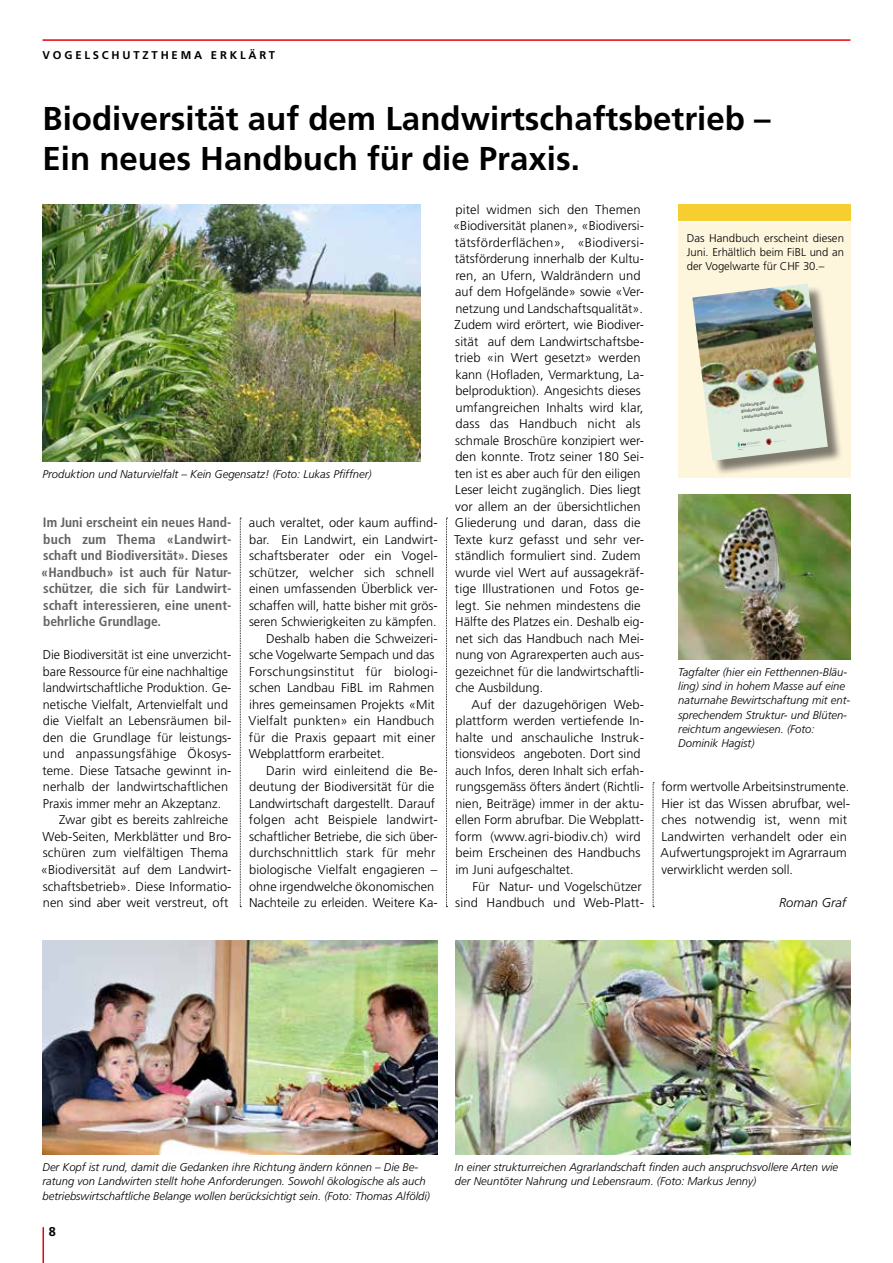
<style>
.page{position:relative;width:893px;height:1263px;background:#fff}
.page>*{position:absolute;margin:0;border:0;box-sizing:border-box;transform-origin:0 0}
.t1{font:700 33px/40.5px "Frutiger";color:#000}
.t2{font:700 condensed 13.5px/16.5px "Frutiger";color:#636362}
.t3{font:300 12.75px/16.5px "Frutiger";color:#000}
.t4{font:300 12.75px "Frutiger";letter-spacing:.02em;color:#000}
.t5{font:italic 300 12.75px "Frutiger";color:#000}
.t6{font:700 12.75px "Frutiger";color:#000}
.t7{font:italic 300 11.25px/14.2px "Frutiger";color:#000}
.t8{font:300 11.25px/14.2px "Frutiger";color:#000;text-align:justify}
.t9{font:700 11.25px "Frutiger";letter-spacing:.25em;color:#000}
.t10{font:italic 700 4.65px/5.8px "Candara";color:#565656;scale:.9 1}
</style>
<div class="page">
<hr style="left:43px;top:1227px;width:1px;height:36px;background:#e3000f">
<hr style="left:43px;top:39px;width:807px;height:2px;background:#e3000f">
<div style="left:678px;top:205px;width:172px;height:17px;background:#f7ce30"></div>
<div style="left:678px;top:222px;width:172px;height:256px;background:#fef5dd"></div>
<hr style="left:678px;top:221px;width:172px;height:1px;background:#fff">
<div style="left:695px;top:286px;width:148px;height:190px;background:#000;opacity:.5"></div>
<img style="left:692px;top:283px;width:136px;height:178px">
<svg style="left:737px;top:441px;width:9px;height:6px"></svg>
<img style="left:766px;top:436px;width:22px;height:9px">
<img style="left:43px;top:940px;width:395px;height:214px">
<img style="left:43px;top:205px;width:378px;height:256px">
<img style="left:455px;top:940px;width:395px;height:214px">
<img style="left:678px;top:494px;width:172px;height:165px">
<svg style="left:240px;top:518px;width:1px;height:389px"></svg>
<svg style="left:446px;top:518px;width:1px;height:389px"></svg>
<svg style="left:653px;top:782px;width:1px;height:125px"></svg>
<p class="t9" style="left:43px;top:49px;width:234px">VOGELSCHUTZTHEMA ERKLÄRT</p>
<h1 class="t1" style="left:43px;top:98px;width:729px">Biodiversität auf dem Landwirtschaftsbetrieb –<br>Ein neues Handbuch für die Praxis.</h1>
<p class="t7" style="left:43px;top:467px;width:330px">Produktion und Naturvielfalt – Kein Gegensatz! (Foto: Lukas Pfiffner)</p>
<p class="t2" style="left:41px;top:514px;width:192px">Im Juni erscheint ein neues Hand&shy;buch zum Thema «Landwirt&shy;schaft und Biodiversität». Dieses «Handbuch» ist auch für Natur&shy;schützer, die sich für Landwirt&shy;schaft interessieren, eine unent&shy;behrliche Grundlage.</p>
<p class="t3" style="left:43px;top:647px;width:190px">Die Biodiversität ist eine unverzicht-</p>
<p class="t3" style="left:43px;top:663px;width:187px">bare Ressource für eine nachhaltige</p>
<p class="t3" style="left:43px;top:680px;width:190px">landwirtschaftliche Produktion. Ge-</p>
<p class="t3" style="left:43px;top:696px;width:187px">netische Vielfalt, Artenvielfalt und</p>
<p class="t3" style="left:43px;top:713px;width:190px">die Vielfalt an Lebensräumen bil-</p>
<p class="t3" style="left:43px;top:729px;width:190px">den die Grundlage für leistungs-</p>
<p class="t4" style="left:43px;top:747px;width:190px">und anpassungsfähige Ökosys-</p>
<p class="t3" style="left:43px;top:762px;width:190px">teme. Diese Tatsache gewinnt in-</p>
<p class="t3" style="left:43px;top:779px;width:187px">nerhalb der landwirtschaftlichen</p>
<p class="t3" style="left:43px;top:795px;width:180px">Praxis immer mehr an Akzeptanz.</p>
<p class="t3" style="left:59px;top:812px;width:171px">Zwar gibt es bereits zahlreiche</p>
<p class="t3" style="left:43px;top:828px;width:190px">Web-Seiten, Merkblätter und Bro-</p>
<p class="t3" style="left:43px;top:845px;width:187px">schüren zum vielfältigen Thema</p>
<p class="t3" style="left:41px;top:861px;width:192px">«Biodiversität auf dem Landwirt-</p>
<p class="t3" style="left:43px;top:878px;width:190px">schaftsbetrieb». Diese Informatio-</p>
<p class="t3" style="left:43px;top:894px;width:187px">nen sind aber weit verstreut, oft</p>
<p class="t3" style="left:249px;top:515px;width:190px">auch veraltet, oder kaum auffind-</p>
<p class="t3" style="left:249px;top:531px;width:190px">bar. Ein Landwirt, ein Landwirt-</p>
<p class="t3" style="left:249px;top:548px;width:190px">schaftsberater oder ein Vogel-</p>
<p class="t3" style="left:249px;top:564px;width:187px">schützer, welcher sich schnell</p>
<p class="t3" style="left:249px;top:581px;width:190px">einen umfassenden Überblick ver-</p>
<p class="t3" style="left:249px;top:597px;width:190px">schaffen will, hatte bisher mit grös-</p>
<p class="t3" style="left:249px;top:614px;width:189px">seren Schwierigkeiten zu kämpfen.</p>
<p class="t3" style="left:266px;top:630px;width:173px">Deshalb haben die Schweizeri-</p>
<p class="t3" style="left:249px;top:647px;width:187px">sche Vogelwarte Sempach und das</p>
<p class="t4" style="left:249px;top:664px;width:190px">Forschungsinstitut für biologi-</p>
<p class="t3" style="left:249px;top:680px;width:187px">schen Landbau FiBL im Rahmen</p>
<p class="t3" style="left:249px;top:696px;width:187px">ihres gemeinsamen Projekts «Mit</p>
<p class="t3" style="left:249px;top:713px;width:187px">Vielfalt punkten» ein Handbuch</p>
<p class="t3" style="left:249px;top:729px;width:188px">für die Praxis gepaart mit einer</p>
<p class="t3" style="left:249px;top:746px;width:137px">Webplattform erarbeitet.</p>
<p class="t3" style="left:266px;top:762px;width:173px">Darin wird einleitend die Be-</p>
<p class="t3" style="left:249px;top:779px;width:187px">deutung der Biodiversität für die</p>
<p class="t3" style="left:249px;top:795px;width:187px">Landwirtschaft dargestellt. Darauf</p>
<p class="t3" style="left:249px;top:812px;width:190px">folgen acht Beispiele landwirt-</p>
<p class="t3" style="left:249px;top:828px;width:190px">schaftlicher Betriebe, die sich über-</p>
<p class="t3" style="left:249px;top:845px;width:188px">durchschnittlich stark für mehr</p>
<p class="t3" style="left:249px;top:861px;width:190px">biologische Vielfalt engagieren –</p>
<p class="t3" style="left:249px;top:878px;width:187px">ohne irgendwelche ökonomischen</p>
<p class="t3" style="left:249px;top:894px;width:190px">Nachteile zu erleiden. Weitere Ka-</p>
<p class="t3" style="left:453px;top:201px;width:192px">pitel widmen sich den Themen «Biodiversität planen», «Biodiversi&shy;tätsförderflächen», «Biodiversi&shy;tätsförderung innerhalb der Kultu&shy;ren, an Ufern, Waldrändern und auf dem Hofgelände» sowie «Ver&shy;netzung und Landschaftsqualität».<br>Zudem wird erörtert, wie Biodiver&shy;sität auf dem Landwirtschaftsbe&shy;trieb «in Wert gesetzt» werden kann (Hofladen, Vermarktung, La&shy;belproduktion). Angesichts dieses umfangreichen Inhalts wird klar, dass das Handbuch nicht als schmale Broschüre konzipiert wer&shy;den konnte. Trotz seiner 180 Sei&shy;ten ist es aber auch für den eiligen Leser leicht zugänglich. Dies liegt vor allem an der übersichtlichen Gliederung und daran, dass die Texte kurz gefasst und sehr ver&shy;ständlich formuliert sind. Zudem wurde viel Wert auf aussagekräf&shy;tige Illustrationen und Fotos ge&shy;legt. Sie nehmen mindestens die Hälfte des Platzes ein. Deshalb eig&shy;net sich das Handbuch nach Mei&shy;nung von Agrarexperten auch aus&shy;gezeichnet für die landwirtschaftli&shy;che Ausbildung.</p>
<p class="t3" style="left:455px;top:696px;width:191px;text-indent:16px">Auf der dazugehörigen Web&shy;plattform werden vertiefende In&shy;halte und anschauliche Instruk&shy;tionsvideos angeboten. Dort sind auch Infos, deren Inhalt sich erfah&shy;rungsgemäss öfters ändert (Richtli&shy;nien, Beiträge) immer in der aktu&shy;ellen Form abrufbar. Die Webplatt&shy;form (www.agri-biodiv.ch) wird beim Erscheinen des Handbuchs im Juni aufgeschaltet.</p>
<p class="t3" style="left:455px;top:878px;width:190px;text-align:right">Für Natur- und Vogelschützer sind Handbuch und Web-Platt-</p>
<p class="t8" style="left:687px;top:231px;width:159px">Das Handbuch erscheint diesen Juni. Erhältlich beim FiBL und an der Vogelwarte für CHF 30.–</p>
<p class="t10" style="left:740px;top:402px;width:47px;rotate:-7deg">Förderung der<br>Biodiversität auf dem<br>Landwirtschaftsbetrieb</p>
<p class="t10" style="left:743px;top:428px;width:55px;rotate:-7deg">Ein Handbuch für die Praxis</p>
<p class="t7" style="left:678px;top:665px;width:173px">Tagfalter (hier ein Fetthennen-Bläu&shy;ling) sind in hohem Masse auf eine naturnahe Bewirtschaftung mit ent&shy;sprechendem Struktur- und Blüten&shy;reichtum angewiesen. (Foto:<br>Dominik Hagist)</p>
<p class="t3" style="left:661px;top:779px;width:191px">form wertvolle Arbeitsinstrumente.<br>Hier ist das Wissen abrufbar, wel&shy;ches notwendig ist, wenn mit<br>Landwirten verhandelt oder ein<br>Aufwertungsprojekt im Agrarraum verwirklicht werden soll.</p>
<p class="t5" style="left:779px;top:895px;width:69px">Roman Graf</p>
<p class="t7" style="left:43px;top:1160px;width:389px">Der Kopf ist rund, damit die Gedanken ihre Richtung ändern können – Die Be&shy;ratung von Landwirten stellt hohe Anforderungen. Sowohl ökologische als auch betriebswirtschaftliche Belange wollen berücksichtigt sein. (Foto: Thomas Alföldi)</p>
<p class="t7" style="left:455px;top:1160px;width:385px">In einer strukturreichen Agrarlandschaft finden auch anspruchsvollere Arten wie der Neuntöter Nahrung und Lebensraum. (Foto: Markus Jenny)</p>
<p class="t6" style="left:49px;top:1224px;width:9px">8</p>
</div>
